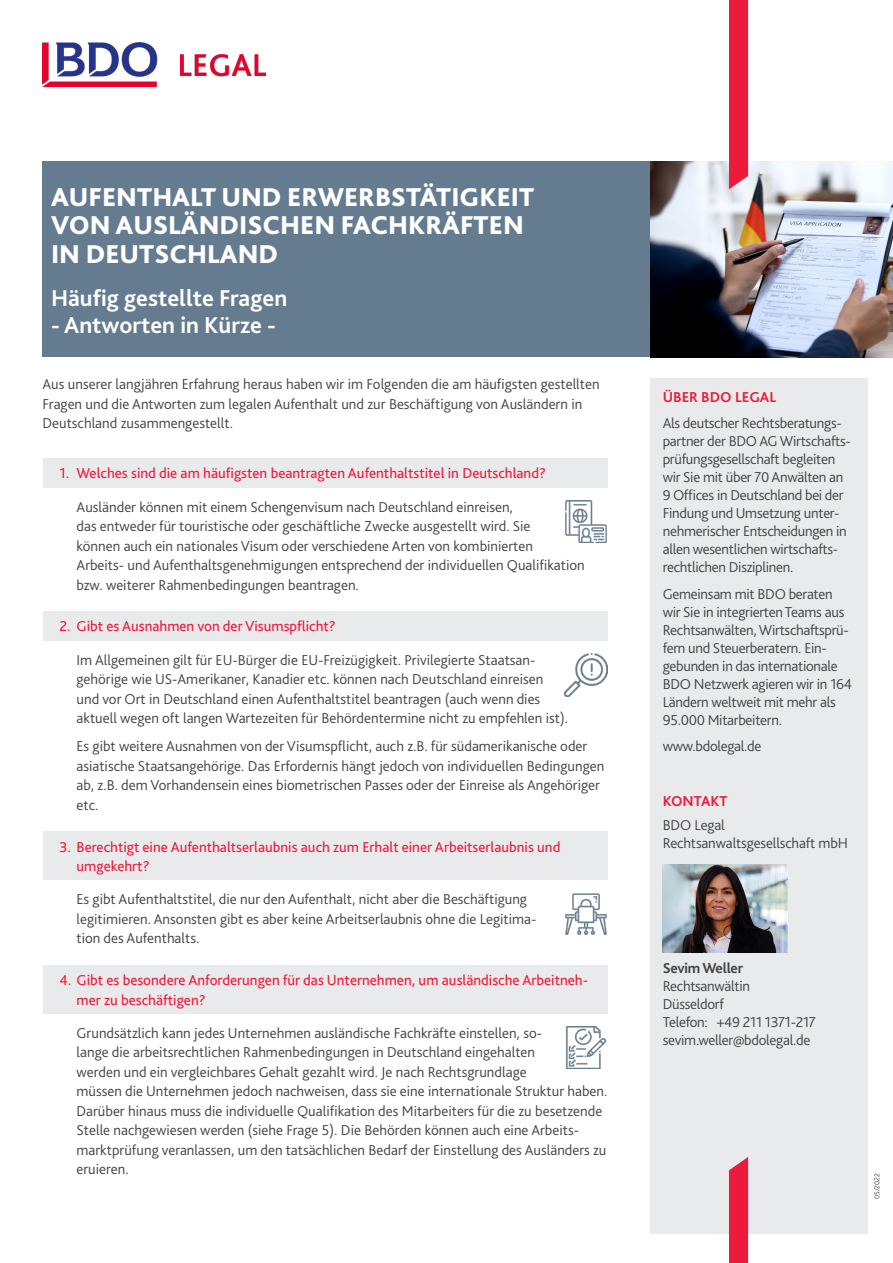
<style>
.page{position:relative;width:893px;height:1263px;background:#fff}
.page>*{position:absolute;margin:0;border:0;box-sizing:border-box;transform-origin:0 0}
.t1{font:800 27px/28.5px "Bliss Pro";color:#fff}
.t2{font:700 24px "Bliss Pro";color:#fff}
.t3{font:300 15px/19.5px "Bliss Pro";color:#424241}
.t4{font:300 15px/18px "Bliss Pro";letter-spacing:-.02em;color:#424241}
.t5{font:15px/19.5px "Bliss Pro";color:#ed1a3b}
.t6{font:700 15px "Bliss Pro";color:#ed1a3b}
.t7{font:700 15px "Bliss Pro";letter-spacing:-.02em;color:#424241}
.t8{font:300 7.5px "Bliss Pro";color:#424241}
</style>
<div class="page">
<img style="left:43px;top:43px;width:223px;height:44px">
<img style="left:650px;top:162px;width:243px;height:195px">
<div style="left:650px;top:378px;width:217px;height:855px;background:#e9eaec"></div>
<img style="left:663px;top:864px;width:125px;height:88px">
<div style="left:729px;top:0;width:19px;height:189px;background:#ed1a3b"></div>
<div style="left:729px;top:1157px;width:19px;height:106px;background:#ed1a3b"></div>
<div style="left:43px;top:162px;width:607px;height:195px;background:#657c90"></div>
<div style="left:43px;top:458px;width:564px;height:30px;background:#e9eaec"></div>
<img style="left:565px;top:500px;width:42px;height:43px">
<div style="left:43px;top:611px;width:564px;height:30px;background:#e9eaec"></div>
<img style="left:565px;top:653px;width:42px;height:43px">
<div style="left:43px;top:831px;width:564px;height:49px;background:#e9eaec"></div>
<img style="left:565px;top:893px;width:42px;height:42px">
<div style="left:43px;top:964px;width:564px;height:49px;background:#e9eaec"></div>
<img style="left:565px;top:1026px;width:42px;height:42px">
<h1 class="t1" style="left:51px;top:182px;width:485px">AUFENTHALT UND ERWERBSTÄTIGKEIT<br>VON AUSLÄNDISCHEN FACHKRÄFTEN<br>IN DEUTSCHLAND</h1>
<h2 class="t2" style="left:51px;top:284px;width:238px">Häufig gestellte Fragen</h2>
<h2 class="t2" style="left:51px;top:311px;width:226px">- Antworten in Kürze -</h2>
<p class="t3" style="left:43px;top:374px;width:559px">Aus unserer langjähren Erfahrung heraus haben wir im Folgenden die am häufigsten gestellten<br>Fragen und die Antworten zum legalen Aufenthalt und zur Beschäftigung von Ausländern in<br>Deutschland zusammengestellt.</p>
<p class="t5" style="left:60px;top:463px;width:488px">1. Welches sind die am häufigsten beantragten Aufenthaltstitel in Deutschland?</p>
<p class="t3" style="left:77px;top:497px;width:510px">Ausländer können mit einem Schengenvisum nach Deutschland einreisen,<br>das entweder für touristische oder geschäftliche Zwecke ausgestellt wird. Sie<br>können auch ein nationales Visum oder verschiedene Arten von kombinierten<br>Arbeits- und Aufenthaltsgenehmigungen entsprechend der individuellen Qualifikation bzw. weiterer Rahmenbedingungen beantragen.</p>
<p class="t5" style="left:60px;top:616px;width:278px">2. Gibt es Ausnahmen von der Visumspflicht?</p>
<p class="t3" style="left:77px;top:650px;width:493px">Im Allgemeinen gilt für EU-Bürger die EU-Freizügigkeit. Privilegierte Staatsan&shy;gehörige wie US-Amerikaner, Kanadier etc. können nach Deutschland einreisen und vor Ort in Deutschland einen Aufenthaltstitel beantragen (auch wenn dies aktuell wegen oft langen Wartezeiten für Behördentermine nicht zu empfehlen ist).</p>
<p class="t3" style="left:77px;top:736px;width:529px">Es gibt weitere Ausnahmen von der Visumspflicht, auch z.B. für südamerikanische oder asiatische Staatsangehörige. Das Erfordernis hängt jedoch von individuellen Bedingungen ab, z.B. dem Vorhandensein eines biometrischen Passes oder der Einreise als Angehöriger etc.</p>
<p class="t5" style="left:77px;top:836px;width:485px;text-indent:-17px">3. Berechtigt eine Aufenthaltserlaubnis auch zum Erhalt einer Arbeitserlaubnis und umgekehrt?</p>
<p class="t3" style="left:77px;top:889px;width:461px">Es gibt Aufenthaltstitel, die nur den Aufenthalt, nicht aber die Beschäftigung legitimieren. Ansonsten gibt es aber keine Arbeitserlaubnis ohne die Legitima&shy;tion des Aufenthalts.</p>
<p class="t5" style="left:77px;top:970px;width:513px;text-indent:-17px">4. Gibt es besondere Anforderungen für das Unternehmen, um ausländische Arbeitneh&shy;mer zu beschäftigen?</p>
<p class="t3" style="left:77px;top:1022px;width:532px">Grundsätzlich kann jedes Unternehmen ausländische Fachkräfte einstellen, so-<br>lange die arbeitsrechtlichen Rahmenbedingungen in Deutschland eingehalten<br>werden und ein vergleichbares Gehalt gezahlt wird. Je nach Rechtsgrundlage<br>müssen die Unternehmen jedoch nachweisen, dass sie eine internationale Struktur haben.<br>Darüber hinaus muss die individuelle Qualifikation des Mitarbeiters für die zu besetzende Stelle nachgewiesen werden (siehe Frage 5). Die Behörden können auch eine Arbeits&shy;marktprüfung veranlassen, um den tatsächlichen Bedarf der Einstellung des Ausländers zu eruieren.</p>
<p class="t6" style="left:663px;top:388px;width:115px">ÜBER BDO LEGAL</p>
<p class="t4" style="left:663px;top:414px;width:190px">Als deutscher Rechtsberatungs&shy;partner der BDO AG Wirtschafts&shy;prüfungsgesellschaft begleiten wir Sie mit über 70 Anwälten an<br>9 Offices in Deutschland bei der<br>Findung und Umsetzung unter&shy;nehmerischer Entscheidungen in allen wesentlichen wirtschafts&shy;rechtlichen Disziplinen.</p>
<p class="t4" style="left:663px;top:585px;width:191px">Gemeinsam mit BDO beraten wir Sie in integrierten Teams aus<br>Rechtsanwälten, Wirtschaftsprü&shy;fern und Steuerberatern. Ein&shy;gebunden in das internationale<br>BDO Netzwerk agieren wir in 164<br>Ländern weltweit mit mehr als<br>95.000 Mitarbeitern.</p>
<p class="t4" style="left:663px;top:737px;width:100px">www.bdolegal.de</p>
<p class="t6" style="left:663px;top:792px;width:66px">KONTAKT</p>
<p class="t3" style="left:663px;top:815px;width:187px;line-height:18px">BDO Legal<br>Rechtsanwaltsgesellschaft mbH</p>
<p class="t7" style="left:663px;top:958px;width:82px">Sevim Weller</p>
<p class="t4" style="left:663px;top:976px;width:155px">Rechtsanwältin<br>Düsseldorf<br>Telefon: +49 211 1371-217 sevim.weller@bdolegal.de</p>
<p class="t8" style="left:872px;top:1199px;width:28px;rotate:-90deg">05/2022</p>
</div>
